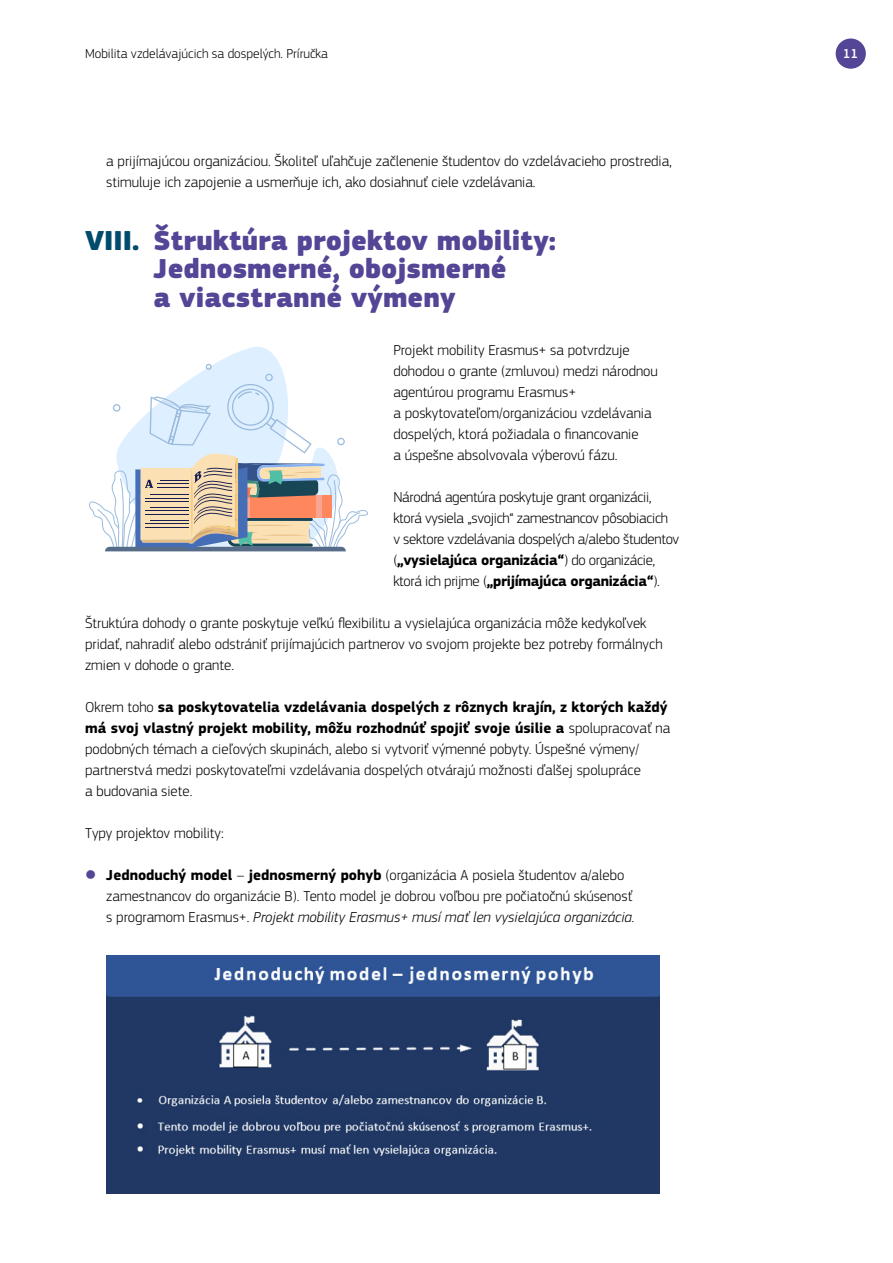
<style>
.page{position:relative;width:893px;height:1263px;background:#fff}
.page>*{position:absolute;margin:0;border:0;box-sizing:border-box;transform-origin:0 0}
.HL1{font:900 28.5px/28.5px "EC Square Sans Pro";color:#554596}
.Text{font:300 15px/21px "EC Square Sans Pro";color:#000}
.Text-2{font:300 15px/21px "EC Square Sans Pro";letter-spacing:-.02em;color:#000}
.t1{font:300 13.5px "EC Square Sans Pro";color:#000}
.t2{font:500 13.5px "EC Square Sans Pro";color:#fff}
.s1{color:#004b6c}
.s2{font-weight:700}
.s3{font-style:italic}
</style>
<div class="page">
<div style="left:836px;top:39px;width:30px;height:30px;background:#554596;border-radius:50%"></div>
<img style="left:106px;top:955px;width:553px;height:238px">
<svg style="left:208px;top:347px;width:72px;height:17px"></svg>
<svg style="left:89px;top:364px;width:279px;height:188px"></svg>
<p class="t1" style="left:85px;top:46px;width:244px">Mobilita vzdelávajúcich sa dospelých. Príručka</p>
<p class="t2" style="left:843px;top:46px;width:17px">11</p>
<p class="Text" style="left:106px;top:150px;width:567px">a prijímajúcou organizáciou. Školiteľ uľahčuje začlenenie študentov do vzdelávacieho prostredia, stimuluje ich zapojenie a usmerňuje ich, ako dosiahnuť ciele vzdelávania.</p>
<h1 class="HL1" style="left:154px;top:227px;width:404px;text-indent:-68px"><span class="s1">VIII.</span> Štruktúra projektov mobility:<br>Jednosmerné, obojsmerné<br>a viacstranné výmeny</h1>
<p class="Text" style="left:393px;top:339px;width:266px">Projekt mobility Erasmus+ sa potvrdzuje dohodou o grante (zmluvou) medzi národnou agentúrou programu Erasmus+<br>a poskytovateľom/organizáciou vzdelávania dospelých, ktorá požiadala o financovanie<br>a úspešne absolvovala výberovú fázu.</p>
<p class="Text-2" style="left:393px;top:486px;width:287px">Národná agentúra poskytuje grant organizácii, ktorá vysiela „svojich“ zamestnancov pôsobiacich<br>v sektore vzdelávania dospelých a/alebo študentov (<span class="s2">„vysielajúca organizácia“</span>) do organizácie, ktorá ich prijme (<span class="s2">„prijímajúca organizácia“</span>).</p>
<p class="Text" style="left:85px;top:612px;width:579px">Štruktúra dohody o grante poskytuje veľkú flexibilitu a vysielajúca organizácia môže kedykoľvek pridať, nahradiť alebo odstrániť prijímajúcich partnerov vo svojom projekte bez potreby formálnych zmien v dohode o grante.</p>
<p class="Text" style="left:85px;top:696px;width:587px">Okrem toho <span class="s2">sa poskytovatelia vzdelávania dospelých z rôznych krajín, z ktorých každý má svoj vlastný projekt mobility, môžu rozhodnúť spojiť svoje úsilie a</span> spolupracovať na podobných témach a cieľových skupinách, alebo si vytvoriť výmenné pobyty. Úspešné výmeny/ partnerstvá medzi poskytovateľmi vzdelávania dospelých otvárajú možnosti ďalšej spolupráce<br>a budovania siete.</p>
<p class="Text" style="left:85px;top:822px;width:140px">Typy projektov mobility:</p>
<p class="Text" style="left:106px;top:864px;width:530px"><span class="s2">Jednoduchý model</span> – <span class="s2">jednosmerný pohyb</span> (organizácia A posiela študentov a/alebo zamestnancov do organizácie B). Tento model je dobrou voľbou pre počiatočnú skúsenosť s programom Erasmus+. <span class="s3">Projekt mobility Erasmus+ musí mať len vysielajúca organizácia.</span></p>
</div>
